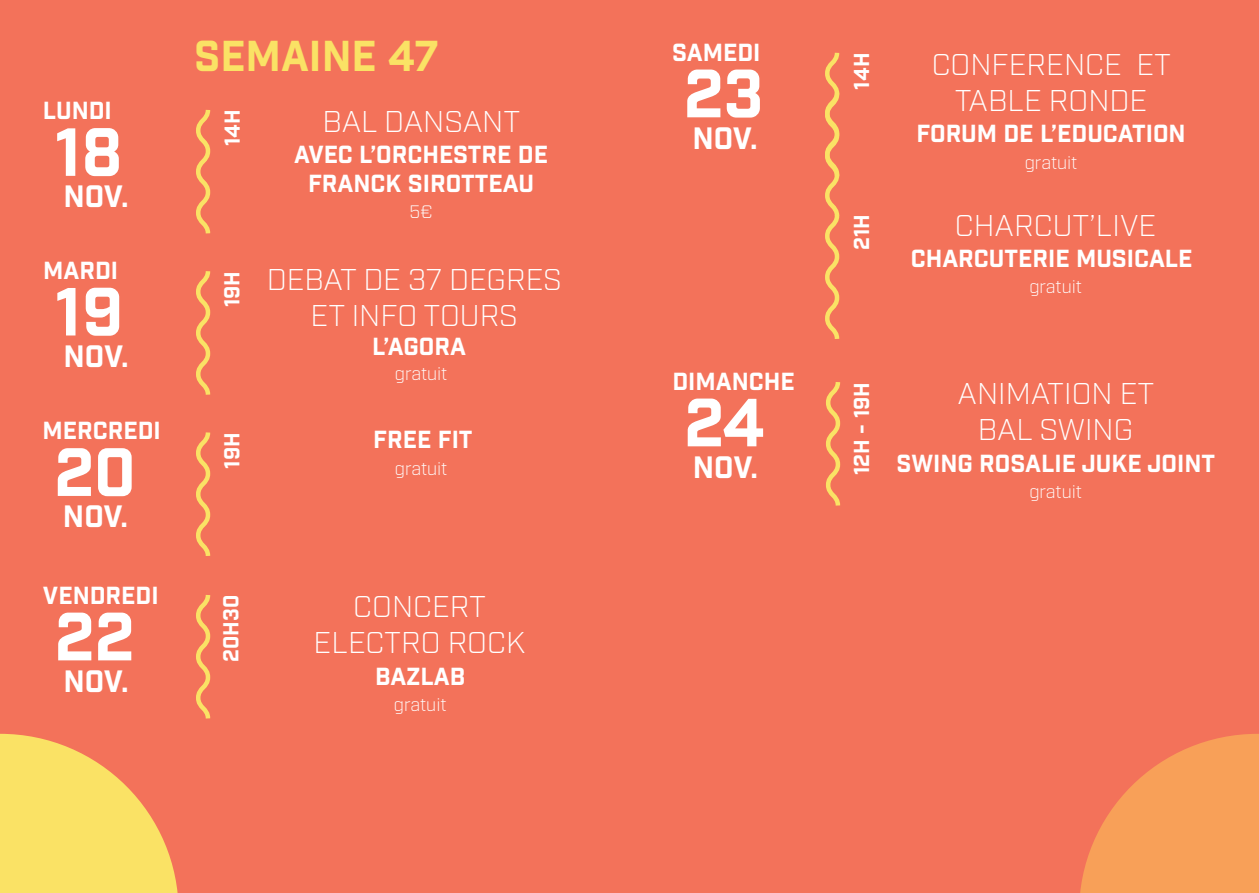
<style>
.page{position:relative;width:1259px;height:893px;background:#f3725a}
.page>*{position:absolute;margin:0;border:0;box-sizing:border-box;transform-origin:0 0}
.t1{font:66px "Industry Inc Base";color:#fff}
.t2{font:42px "Industry Inc Base";color:#fae265}
.t3{font:300 30px/36px "Industry";color:#fff;text-align:center}
.t4{font:30px "Industry Inc Base";letter-spacing:-.005em;color:#fff}
.t5{font:24px/28.8px "Industry Inc Base";color:#fff;text-align:center}
.t6{font:21px "Industry Inc Base";color:#fff}
.t7{font:300 18px "Industry";letter-spacing:-.005em;color:#fff}
</style>
<div class="page">
<svg style="left:0;top:734px;width:178px;height:159px"></svg>
<svg style="left:196px;top:595px;width:15px;height:124px"></svg>
<svg style="left:196px;top:109px;width:15px;height:125px"></svg>
<svg style="left:196px;top:432px;width:15px;height:124px"></svg>
<svg style="left:196px;top:271px;width:15px;height:124px"></svg>
<svg style="left:825px;top:52px;width:15px;height:287px"></svg>
<svg style="left:826px;top:382px;width:15px;height:124px"></svg>
<svg style="left:1080px;top:734px;width:179px;height:159px"></svg>
<p class="t5" style="left:43px;top:97px;width:70px">LUNDI</p>
<p class="t1" style="left:54px;top:112px;width:70px">18</p>
<p class="t4" style="left:63px;top:178px;width:67px">NOV.</p>
<p class="t5" style="left:43px;top:257px;width:76px">MARDI</p>
<p class="t1" style="left:55px;top:272px;width:70px">19</p>
<p class="t4" style="left:64px;top:338px;width:67px">NOV.</p>
<p class="t5" style="left:43px;top:417px;width:120px">MERCREDI</p>
<p class="t1" style="left:54px;top:433px;width:83px">20</p>
<p class="t4" style="left:63px;top:498px;width:67px">NOV.</p>
<p class="t5" style="left:43px;top:582px;width:117px">VENDREDI</p>
<p class="t1" style="left:54px;top:597px;width:81px">22</p>
<p class="t4" style="left:63px;top:663px;width:67px">NOV.</p>
<p class="t2" style="left:194px;top:31px;width:246px">SEMAINE 47</p>
<p class="t6" style="left:220px;top:146px;width:38px;rotate:-90deg">14H</p>
<p class="t3" style="left:322px;top:104px;width:199px">BAL DANSANT</p>
<p class="t5" style="left:294px;top:141px;width:255px">AVEC L’ORCHESTRE DE<br>FRANCK SIROTTEAU</p>
<p class="t7" style="left:409px;top:201px;width:24px">5€</p>
<p class="t6" style="left:219px;top:307px;width:38px;rotate:-90deg">19H</p>
<p class="t3" style="left:267px;top:262px;width:297px">DEBAT DE 37 DEGRES</p>
<p class="t3" style="left:311px;top:298px;width:209px">ET INFO TOURS</p>
<p class="t5" style="left:372px;top:334px;width:95px">L’AGORA</p>
<p class="t7" style="left:395px;top:362px;width:54px">gratuit</p>
<p class="t6" style="left:219px;top:469px;width:38px;rotate:-90deg">19H</p>
<p class="t6" style="left:218px;top:662px;width:68px;rotate:-90deg">20H30</p>
<p class="t5" style="left:373px;top:427px;width:101px">FREE FIT</p>
<p class="t7" style="left:395px;top:458px;width:54px">gratuit</p>
<p class="t3" style="left:353px;top:589px;width:134px">CONCERT</p>
<p class="t3" style="left:314px;top:625px;width:213px">ELECTRO ROCK</p>
<p class="t5" style="left:375px;top:663px;width:92px">BAZLAB</p>
<p class="t7" style="left:394px;top:694px;width:54px">gratuit</p>
<p class="t5" style="left:672px;top:39px;width:90px">SAMEDI</p>
<p class="t1" style="left:683px;top:54px;width:82px">23</p>
<p class="t4" style="left:692px;top:120px;width:67px">NOV.</p>
<p class="t5" style="left:672px;top:368px;width:124px">DIMANCHE</p>
<p class="t1" style="left:684px;top:383px;width:82px">24</p>
<p class="t4" style="left:693px;top:449px;width:67px">NOV.</p>
<p class="t6" style="left:849px;top:90px;width:38px;rotate:-90deg">14H</p>
<p class="t6" style="left:849px;top:250px;width:37px;rotate:-90deg">21H</p>
<p class="t3" style="left:931px;top:47px;width:241px">CONFERENCE ET<br>TABLE RONDE</p>
<p class="t5" style="left:916px;top:121px;width:271px">FORUM DE L’EDUCATION</p>
<p class="t7" style="left:1024px;top:152px;width:54px">gratuit</p>
<p class="t3" style="left:955px;top:208px;width:203px">CHARCUT’LIVE</p>
<p class="t5" style="left:910px;top:245px;width:283px">CHARCUTERIE MUSICALE</p>
<p class="t7" style="left:1029px;top:276px;width:54px">gratuit</p>
<p class="t6" style="left:849px;top:475px;width:95px;rotate:-90deg">12H - 19H</p>
<p class="t3" style="left:957px;top:376px;width:198px">ANIMATION ET<br>BAL SWING</p>
<p class="t5" style="left:896px;top:450px;width:320px">SWING ROSALIE JUKE JOINT</p>
<p class="t7" style="left:1029px;top:481px;width:54px">gratuit</p>
</div>
